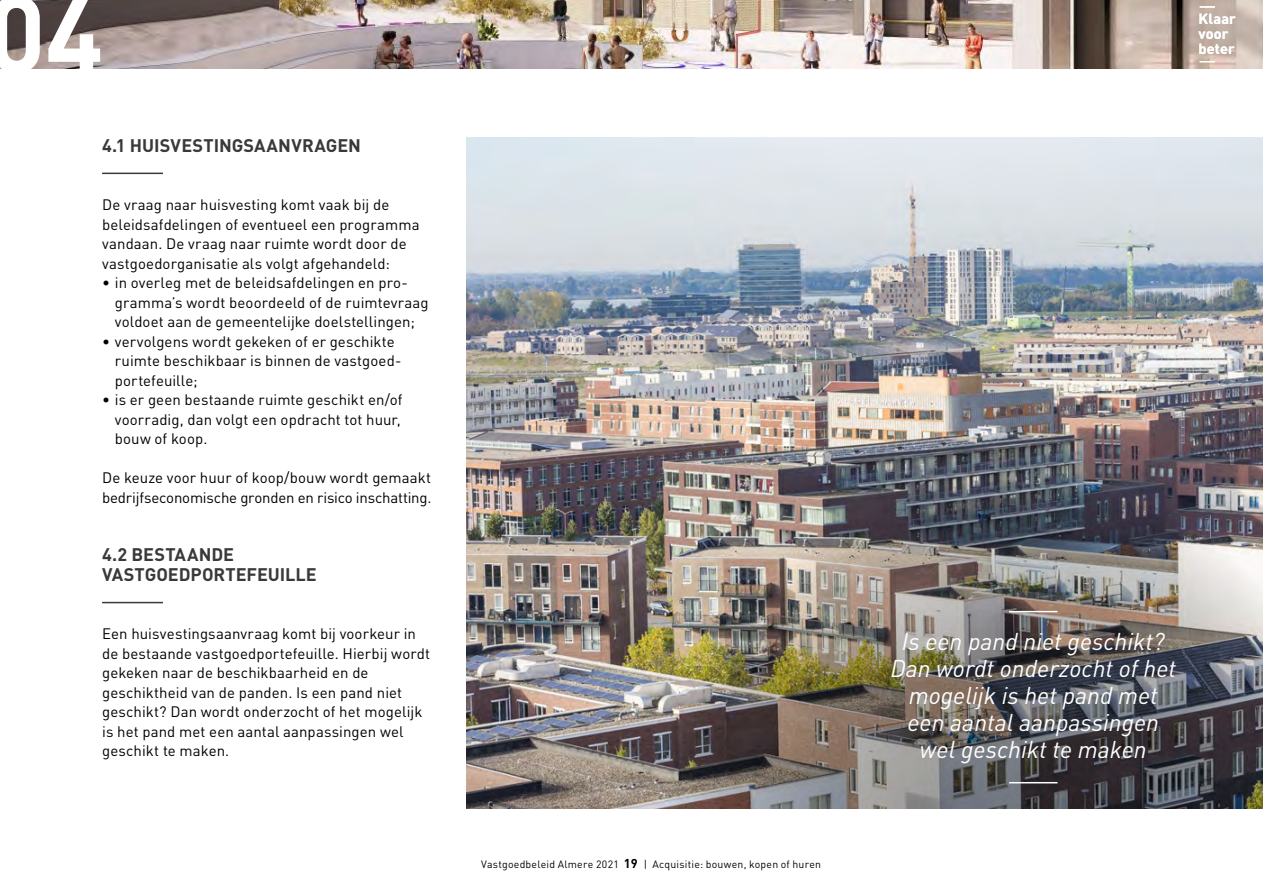
<style>
.page{position:relative;width:1263px;height:893px;background:#fff}
.page>*{position:absolute;margin:0;border:0;box-sizing:border-box;transform-origin:0 0}
.t1{font:700 107.7px "DIN";color:#fff}
.t2{font:italic 24px/27px "DIN";color:#fff;text-align:center}
.subkop_-_niv_01{font:700 18px/19.5px "DIN";color:#373a36}
.broodtekst{font:15px/19.5px "DIN";letter-spacing:.005em;color:#000}
.t3{font:700 14.55px/14.9px "DIN";letter-spacing:.01em;color:#fff}
.t4{font:10.5px "DIN";letter-spacing:.02em;color:#000}
.s1{font-weight:700;font-size:12.75px}
</style>
<div class="page">
<img style="left:0;top:0;width:1263px;height:68px">
<img style="left:466px;top:137px;width:797px;height:671px">
<img style="left:668px;top:480px;width:595px;height:328px">
<hr style="left:1009px;top:611px;width:48px;height:1px;background:#fff">
<hr style="left:1009px;top:782px;width:48px;height:1px;background:#fff">
<hr style="left:102px;top:172px;width:61px;height:2px;background:#373a36">
<hr style="left:102px;top:602px;width:61px;height:1px;background:#373a36">
<svg style="left:1200px;top:7px;width:15px;height:1px"></svg>
<svg style="left:1200px;top:61px;width:15px;height:1px"></svg>
<h1 class="t1" style="left:-13px;top:-38px;width:118px">04</h1>
<h2 class="subkop_-_niv_01" style="left:102px;top:135px;width:260px">4.1 HUISVESTINGSAANVRAGEN</h2>
<p class="broodtekst" style="left:102px;top:195px;width:319px">De vraag naar huisvesting komt vaak bij de beleidsafdelingen of eventueel een programma vandaan. De vraag naar ruimte wordt door de vastgoedorganisatie als volgt afgehandeld:</p>
<p class="broodtekst" style="left:115px;top:273px;width:315px;text-indent:-13px">• in overleg met de beleidsafdelingen en pro&shy;gramma’s wordt beoordeeld of de ruimtevraag voldoet aan de gemeentelijke doelstellingen;</p>
<p class="broodtekst" style="left:115px;top:332px;width:286px;text-indent:-13px">• vervolgens wordt gekeken of er geschikte ruimte beschikbaar is binnen de vastgoed&shy;portefeuille;</p>
<p class="broodtekst" style="left:115px;top:390px;width:289px;text-align:justify;text-indent:-13px">• is er geen bestaande ruimte geschikt en/of voorradig, dan volgt een opdracht tot huur, bouw of koop.</p>
<p class="broodtekst" style="left:102px;top:468px;width:331px">De keuze voor huur of koop/bouw wordt gemaakt bedrijfseconomische gronden en risico inschatting.</p>
<h2 class="subkop_-_niv_01" style="left:102px;top:544px;width:216px">4.2 BESTAANDE<br>VASTGOEDPORTEFEUILLE</h2>
<p class="broodtekst" style="left:102px;top:624px;width:330px">Een huisvestingsaanvraag komt bij voorkeur in de bestaande vastgoedportefeuille. Hierbij wordt gekeken naar de beschikbaarheid en de geschiktheid van de panden. Is een pand niet geschikt? Dan wordt onderzocht of het mogelijk is het pand met een aantal aanpassingen wel geschikt te maken.</p>
<p class="t4" style="left:481px;top:858px;width:341px">Vastgoedbeleid Almere 2021 <span class="s1">19</span> | Acquisitie: bouwen, kopen of huren</p>
<p class="t3" style="left:1198px;top:11px;width:39px">Klaar voor beter</p>
<h2 class="t2" style="left:890px;top:627px;width:287px">Is een pand niet geschikt?<br>Dan wordt onderzocht of het mogelijk is het pand met een aantal aanpassingen wel geschikt te maken</h2>
</div>
